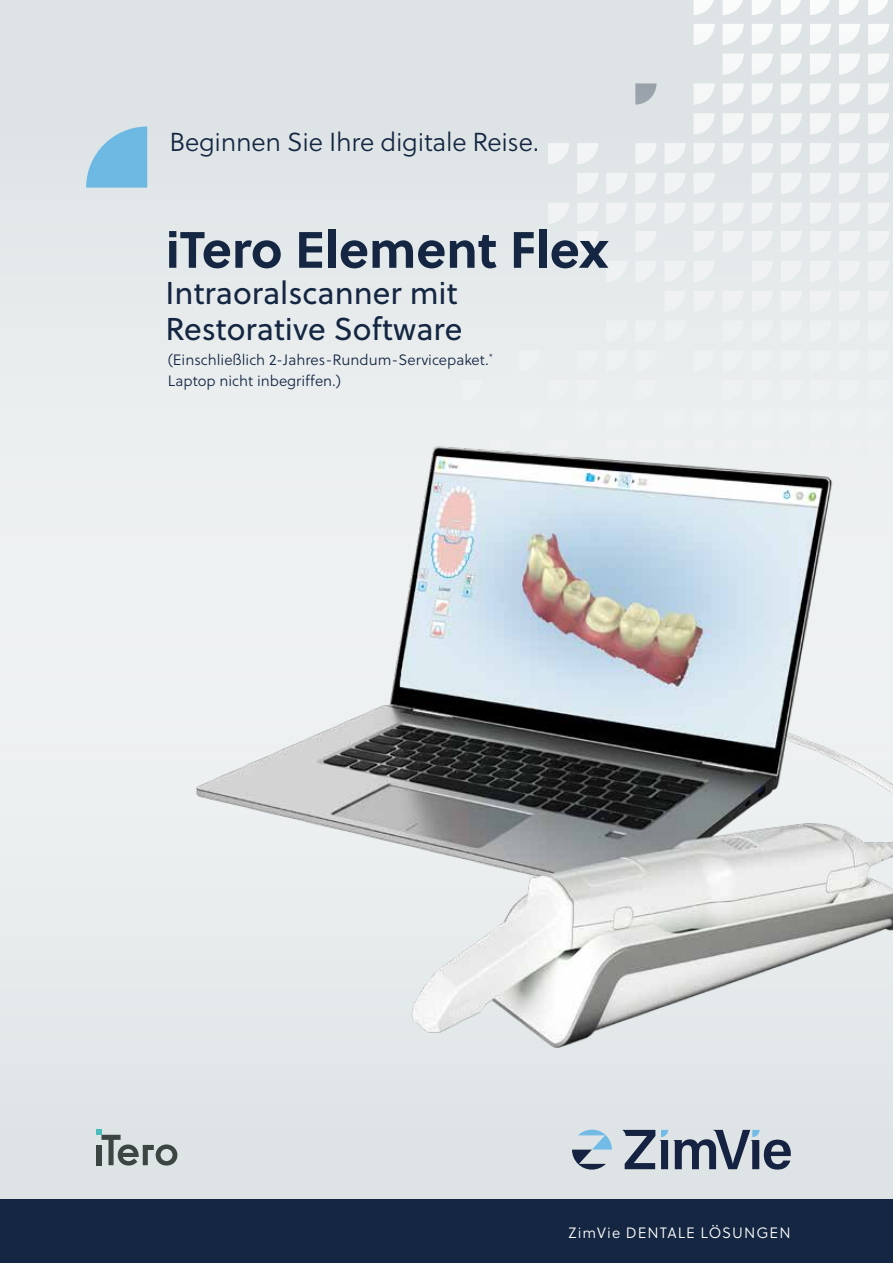
<style>
.page{position:relative;width:893px;height:1263px;background:#dee4e6}
.page>*{position:absolute;margin:0;border:0;box-sizing:border-box;transform-origin:0 0}
.t1{font:700 51px "Soleil";color:#142641}
.t2{font:31.5px/36px "Soleil";color:#142641}
.t3{font:25.95px "Soleil Lt";letter-spacing:-.01em;color:#142641}
.t4{font:15px/21px "Soleil Lt";color:#142641}
.t5{font:15px "Soleil Lt";letter-spacing:.07em;color:#fff}
</style>
<div class="page">
<div style="left:0;top:1199px;width:893px;height:64px;background:#142641"></div>
<svg style="left:723px;top:203px;width:21px;height:21px"></svg>
<svg style="left:752px;top:203px;width:21px;height:21px"></svg>
<svg style="left:664px;top:203px;width:22px;height:21px"></svg>
<svg style="left:694px;top:203px;width:21px;height:21px"></svg>
<svg style="left:606px;top:203px;width:21px;height:21px"></svg>
<svg style="left:635px;top:203px;width:22px;height:21px"></svg>
<svg style="left:548px;top:203px;width:21px;height:21px"></svg>
<svg style="left:577px;top:203px;width:21px;height:21px"></svg>
<svg style="left:752px;top:173px;width:21px;height:21px"></svg>
<svg style="left:664px;top:173px;width:22px;height:21px"></svg>
<svg style="left:694px;top:173px;width:21px;height:21px"></svg>
<svg style="left:606px;top:173px;width:21px;height:21px"></svg>
<svg style="left:635px;top:173px;width:22px;height:21px"></svg>
<svg style="left:577px;top:173px;width:21px;height:21px"></svg>
<svg style="left:723px;top:143px;width:21px;height:21px"></svg>
<svg style="left:752px;top:143px;width:21px;height:21px"></svg>
<svg style="left:664px;top:143px;width:22px;height:21px"></svg>
<svg style="left:694px;top:143px;width:21px;height:21px"></svg>
<svg style="left:635px;top:143px;width:22px;height:21px"></svg>
<svg style="left:548px;top:143px;width:21px;height:21px"></svg>
<svg style="left:577px;top:143px;width:21px;height:21px"></svg>
<svg style="left:723px;top:113px;width:21px;height:22px"></svg>
<svg style="left:752px;top:113px;width:21px;height:22px"></svg>
<svg style="left:694px;top:113px;width:21px;height:22px"></svg>
<svg style="left:723px;top:83px;width:21px;height:22px"></svg>
<svg style="left:752px;top:83px;width:21px;height:22px"></svg>
<svg style="left:694px;top:83px;width:21px;height:22px"></svg>
<svg style="left:723px;top:54px;width:21px;height:21px"></svg>
<svg style="left:752px;top:54px;width:21px;height:21px"></svg>
<svg style="left:723px;top:24px;width:21px;height:21px"></svg>
<svg style="left:752px;top:24px;width:21px;height:21px"></svg>
<svg style="left:694px;top:24px;width:21px;height:21px"></svg>
<svg style="left:723px;top:0;width:20px;height:15px"></svg>
<svg style="left:752px;top:0;width:20px;height:15px"></svg>
<svg style="left:694px;top:0;width:20px;height:15px"></svg>
<svg style="left:635px;top:83px;width:22px;height:22px"></svg>
<svg style="left:723px;top:410px;width:21px;height:21px"></svg>
<svg style="left:752px;top:410px;width:21px;height:21px"></svg>
<svg style="left:664px;top:410px;width:22px;height:21px"></svg>
<svg style="left:694px;top:410px;width:21px;height:21px"></svg>
<svg style="left:606px;top:410px;width:21px;height:21px"></svg>
<svg style="left:577px;top:410px;width:21px;height:21px"></svg>
<svg style="left:723px;top:380px;width:21px;height:21px"></svg>
<svg style="left:752px;top:380px;width:21px;height:21px"></svg>
<svg style="left:635px;top:380px;width:22px;height:21px"></svg>
<svg style="left:548px;top:380px;width:21px;height:21px"></svg>
<svg style="left:577px;top:380px;width:21px;height:21px"></svg>
<svg style="left:723px;top:350px;width:21px;height:22px"></svg>
<svg style="left:752px;top:350px;width:21px;height:22px"></svg>
<svg style="left:694px;top:350px;width:21px;height:22px"></svg>
<svg style="left:606px;top:350px;width:21px;height:22px"></svg>
<svg style="left:635px;top:350px;width:22px;height:22px"></svg>
<svg style="left:577px;top:350px;width:21px;height:22px"></svg>
<svg style="left:723px;top:320px;width:21px;height:22px"></svg>
<svg style="left:752px;top:320px;width:21px;height:22px"></svg>
<svg style="left:664px;top:320px;width:22px;height:22px"></svg>
<svg style="left:606px;top:320px;width:21px;height:22px"></svg>
<svg style="left:635px;top:320px;width:22px;height:22px"></svg>
<svg style="left:723px;top:291px;width:21px;height:21px"></svg>
<svg style="left:752px;top:291px;width:21px;height:21px"></svg>
<svg style="left:664px;top:291px;width:22px;height:21px"></svg>
<svg style="left:694px;top:291px;width:21px;height:21px"></svg>
<svg style="left:752px;top:261px;width:21px;height:21px"></svg>
<svg style="left:664px;top:261px;width:22px;height:21px"></svg>
<svg style="left:694px;top:261px;width:21px;height:21px"></svg>
<svg style="left:606px;top:261px;width:21px;height:21px"></svg>
<svg style="left:635px;top:261px;width:22px;height:21px"></svg>
<svg style="left:723px;top:231px;width:21px;height:21px"></svg>
<svg style="left:752px;top:231px;width:21px;height:21px"></svg>
<svg style="left:781px;top:203px;width:21px;height:21px"></svg>
<svg style="left:781px;top:173px;width:21px;height:21px"></svg>
<svg style="left:781px;top:143px;width:21px;height:21px"></svg>
<svg style="left:781px;top:113px;width:21px;height:22px"></svg>
<svg style="left:781px;top:83px;width:21px;height:22px"></svg>
<svg style="left:781px;top:54px;width:21px;height:21px"></svg>
<svg style="left:781px;top:24px;width:21px;height:21px"></svg>
<svg style="left:781px;top:0;width:20px;height:15px"></svg>
<svg style="left:781px;top:410px;width:21px;height:21px"></svg>
<svg style="left:781px;top:380px;width:21px;height:21px"></svg>
<svg style="left:781px;top:350px;width:21px;height:22px"></svg>
<svg style="left:781px;top:320px;width:21px;height:22px"></svg>
<svg style="left:781px;top:291px;width:21px;height:21px"></svg>
<svg style="left:781px;top:261px;width:21px;height:21px"></svg>
<svg style="left:781px;top:231px;width:21px;height:21px"></svg>
<svg style="left:810px;top:203px;width:21px;height:21px"></svg>
<svg style="left:810px;top:173px;width:21px;height:21px"></svg>
<svg style="left:810px;top:143px;width:21px;height:21px"></svg>
<svg style="left:810px;top:113px;width:21px;height:22px"></svg>
<svg style="left:810px;top:83px;width:21px;height:22px"></svg>
<svg style="left:810px;top:54px;width:21px;height:21px"></svg>
<svg style="left:810px;top:24px;width:21px;height:21px"></svg>
<svg style="left:810px;top:0;width:20px;height:15px"></svg>
<svg style="left:810px;top:410px;width:21px;height:21px"></svg>
<svg style="left:810px;top:380px;width:21px;height:21px"></svg>
<svg style="left:810px;top:350px;width:21px;height:22px"></svg>
<svg style="left:810px;top:320px;width:21px;height:22px"></svg>
<svg style="left:810px;top:291px;width:21px;height:21px"></svg>
<svg style="left:810px;top:261px;width:21px;height:21px"></svg>
<svg style="left:810px;top:231px;width:21px;height:21px"></svg>
<svg style="left:839px;top:203px;width:21px;height:21px"></svg>
<svg style="left:839px;top:173px;width:21px;height:21px"></svg>
<svg style="left:839px;top:143px;width:21px;height:21px"></svg>
<svg style="left:839px;top:113px;width:21px;height:22px"></svg>
<svg style="left:839px;top:83px;width:21px;height:22px"></svg>
<svg style="left:839px;top:54px;width:21px;height:21px"></svg>
<svg style="left:839px;top:24px;width:21px;height:21px"></svg>
<svg style="left:839px;top:0;width:20px;height:15px"></svg>
<svg style="left:839px;top:410px;width:21px;height:21px"></svg>
<svg style="left:839px;top:380px;width:21px;height:21px"></svg>
<svg style="left:839px;top:350px;width:21px;height:22px"></svg>
<svg style="left:839px;top:320px;width:21px;height:22px"></svg>
<svg style="left:839px;top:291px;width:21px;height:21px"></svg>
<svg style="left:839px;top:261px;width:21px;height:21px"></svg>
<svg style="left:839px;top:231px;width:21px;height:21px"></svg>
<svg style="left:868px;top:203px;width:21px;height:21px"></svg>
<svg style="left:868px;top:173px;width:21px;height:21px"></svg>
<svg style="left:868px;top:143px;width:21px;height:21px"></svg>
<svg style="left:868px;top:113px;width:21px;height:22px"></svg>
<svg style="left:868px;top:83px;width:21px;height:22px"></svg>
<svg style="left:868px;top:54px;width:21px;height:21px"></svg>
<svg style="left:868px;top:24px;width:21px;height:21px"></svg>
<svg style="left:868px;top:0;width:20px;height:15px"></svg>
<svg style="left:868px;top:410px;width:21px;height:21px"></svg>
<svg style="left:868px;top:380px;width:21px;height:21px"></svg>
<svg style="left:868px;top:350px;width:21px;height:22px"></svg>
<svg style="left:868px;top:320px;width:21px;height:22px"></svg>
<svg style="left:868px;top:291px;width:21px;height:21px"></svg>
<svg style="left:868px;top:261px;width:21px;height:21px"></svg>
<svg style="left:868px;top:231px;width:21px;height:21px"></svg>
<svg style="left:694px;top:231px;width:21px;height:21px"></svg>
<svg style="left:635px;top:231px;width:22px;height:21px"></svg>
<svg style="left:577px;top:231px;width:21px;height:21px"></svg>
<svg style="left:519px;top:410px;width:21px;height:21px"></svg>
<svg style="left:461px;top:380px;width:21px;height:21px"></svg>
<svg style="left:519px;top:350px;width:21px;height:22px"></svg>
<svg style="left:572px;top:1129px;width:40px;height:40px"></svg>
<svg style="left:759px;top:1130px;width:32px;height:39px"></svg>
<svg style="left:622px;top:1130px;width:137px;height:39px"></svg>
<svg style="left:86px;top:126px;width:61px;height:62px"></svg>
<img style="left:177px;top:432px;width:716px;height:616px">
<svg style="left:96px;top:1130px;width:81px;height:35px"></svg>
<h3 class="t3" style="left:169px;top:126px;width:371px">Beginnen Sie Ihre digitale Reise.</h3>
<h1 class="t1" style="left:166px;top:217px;width:445px">iTero Element Flex</h1>
<h2 class="t2" style="left:166px;top:276px;width:298px">Intraoralscanner mit<br>Restorative Software</h2>
<p class="t4" style="left:168px;top:349px;width:327px">(Einschließlich 2-Jahres-Rundum-Servicepaket.<sup>*<br></sup>Laptop nicht inbegriffen.)</p>
<p class="t5" style="left:569px;top:1224px;width:223px">ZimVie DENTALE LÖSUNGEN</p>
</div>
